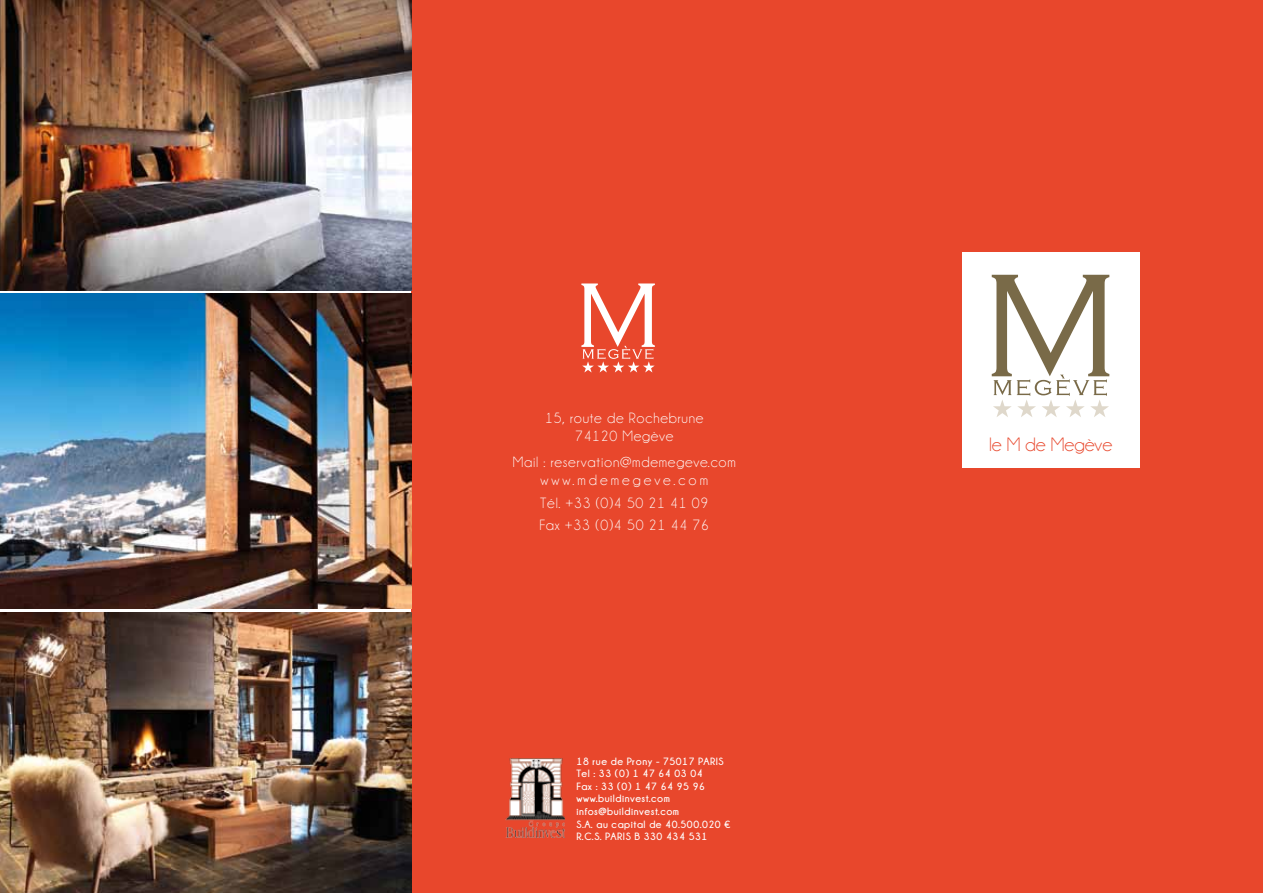
<style>
.page{position:relative;width:1263px;height:893px;background:#fff}
.page>*{position:absolute;margin:0;border:0;box-sizing:border-box;transform-origin:0 0}
.t1{font:19.5px "Champagne&Limousines";color:#e8472c}
.t2{font:15px/18px "Champagne&Limousines";letter-spacing:.05em;color:#fff;text-align:center}
.t3{font:700 10.5px/12.6px "Champagne&Limousines";letter-spacing:.05em;color:#fff}
</style>
<div class="page">
<div style="left:412px;top:0;width:851px;height:893px;background:#e8472c"></div>
<div style="left:962px;top:252px;width:178px;height:216px;background:#fff"></div>
<img style="left:0;top:294px;width:412px;height:314px">
<img style="left:0;top:612px;width:412px;height:281px">
<img style="left:0;top:0;width:412px;height:291px">
<svg style="left:581px;top:283px;width:74px;height:89px"></svg>
<img style="left:506px;top:759px;width:59px;height:79px">
<svg style="left:992px;top:275px;width:117px;height:142px"></svg>
<h2 class="t2" style="left:545px;top:409px;width:160px">15, route de Rochebrune<br>74120 Megève</h2>
<h2 class="t2" style="left:513px;top:453px;width:225px">Mail : reservation@mdemegeve.com www.mdemegeve.com</h2>
<h2 class="t2" style="left:539px;top:492px;width:171px;line-height:22.2px;text-align:left">Tél. +33 (0)4 50 21 41 09<br>Fax +33 (0)4 50 21 44 76</h2>
<p class="t3" style="left:577px;top:755px;width:155px">18 rue de Prony - 75017 PARIS<br>Tel : 33 (0) 1 47 64 03 04<br>Fax : 33 (0) 1 47 64 95 96 www.buildinvest.com infos@buildinvest.com<br>S.A. au capital de 40.500.020 €<br>R.C.S. PARIS B 330 434 531</p>
<h1 class="t1" style="left:989px;top:435px;width:125px">le M de Megève</h1>
</div>
